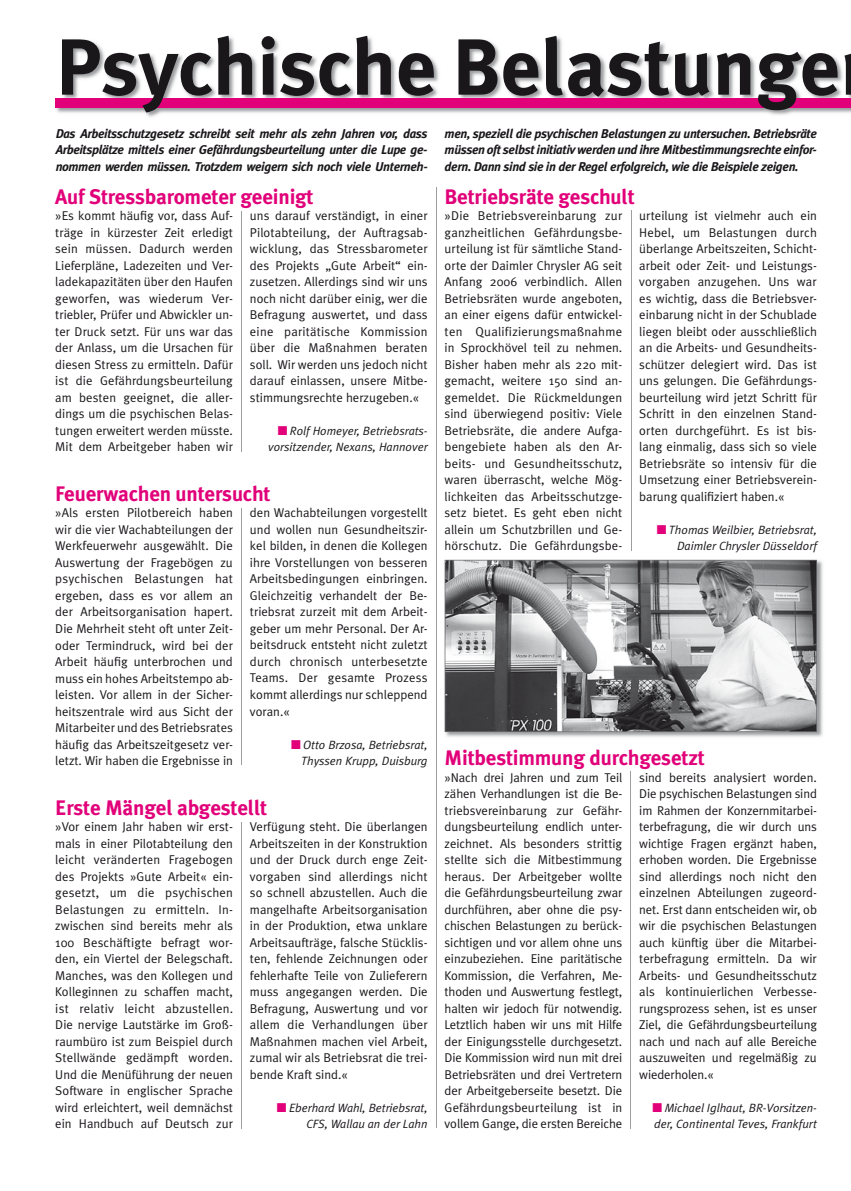
<style>
.page{position:relative;width:851px;height:1191px;background:#fff}
.page>*{position:absolute;margin:0;border:0;box-sizing:border-box;transform-origin:0 0}
.t1{font:700 79.5px "Meta Plus";color:#1a171a}
.t2{font:700 21px "Meta Plus";letter-spacing:-.01em;color:#e10079}
.t3{font:12.75px/16.5px "Meta Plus Normal";color:#1a171a;text-align:justify}
.t4{font:italic 700 12.75px/16.5px "Meta Plus";letter-spacing:-.03em;color:#1a171a;text-align:justify}
.t5{font:italic 12px/16.5px "Meta Plus Normal";color:#1a171a;text-align:right}
.s1{color:#e10079}
</style>
<div class="page">
<hr style="left:241px;top:211px;width:1px;height:240px;background:#9c9d9f">
<hr style="left:241px;top:508px;width:1px;height:257px;background:#9c9d9f">
<hr style="left:241px;top:822px;width:1px;height:306px;background:#9c9d9f">
<hr style="left:629px;top:771px;width:1px;height:357px;background:#9c9d9f">
<hr style="left:631px;top:210px;width:1px;height:340px;background:#9c9d9f">
<img style="left:445px;top:559px;width:378px;height:178px">
<svg style="left:444px;top:560px;width:372px;height:172px;background:#969799"></svg>
<hr style="left:436px;top:187px;width:1px;height:941px;background:#9c9d9f">
<img style="left:55px;top:37px;width:795px;height:80px">
<div style="left:55px;top:99px;width:795px;height:9px;background:#e10079"></div>
<h1 class="t1" style="left:55px;top:21px;width:786px">Psychische Belastunge</h1>
<p class="t4" style="left:444px;top:125px;width:374px">men, speziell die psychischen Belastungen zu untersuchen. Betriebsräte müssen oft selbst initiativ werden und ihre Mitbestimmungsrechte einfor&shy;dern. Dann sind sie in der Regel erfolgreich, wie die Beispiele zeigen.</p>
<p class="t4" style="left:56px;top:125px;width:373px">Das Arbeitsschutzgesetz schreibt seit mehr als zehn Jahren vor, dass Arbeitsplätze mittels einer Gefährdungsbeurteilung unter die Lupe ge&shy;nommen werden müssen. Trotzdem weigern sich noch viele Unterneh-</p>
<h2 class="t2" style="left:55px;top:184px;width:260px">Auf Stressbarometer geeinigt</h2>
<p class="t3" style="left:55px;top:207px;width:179px">»Es kommt häufig vor, dass Auf&shy;träge in kürzester Zeit erledigt sein müssen. Dadurch werden Lieferpläne, Ladezeiten und Ver&shy;ladekapazitäten über den Haufen geworfen, was wiederum Ver&shy;triebler, Prüfer und Abwickler un&shy;ter Druck setzt. Für uns war das der Anlass, um die Ursachen für diesen Stress zu ermitteln. Dafür ist die Gefährdungsbeurteilung am besten geeignet, die aller&shy;dings um die psychischen Belas&shy;tungen erweitert werden müsste.<br>Mit dem Arbeitgeber haben wir</p>
<p class="t3" style="left:250px;top:207px;width:179px">uns darauf verständigt, in einer Pilotabteilung, der Auftragsab&shy;wicklung, das Stressbarometer des Projekts „Gute Arbeit“ ein&shy;zusetzen. Allerdings sind wir uns noch nicht darüber einig, wer die Befragung auswertet, und dass eine paritätische Kommission über die Maßnahmen beraten soll. Wir werden uns jedoch nicht darauf einlassen, unsere Mitbe&shy;stimmungsrechte herzugeben.«</p>
<h2 class="t2" style="left:444px;top:184px;width:192px">Betriebsräte geschult</h2>
<p class="t3" style="left:444px;top:207px;width:179px">»Die Betriebsvereinbarung zur ganzheitlichen Gefährdungsbe&shy;urteilung ist für sämtliche Stand&shy;orte der Daimler Chrysler AG seit Anfang 2006 verbindlich. Allen Betriebsräten wurde angeboten, an einer eigens dafür entwickel&shy;ten Qualifizierungsmaßnahme in Sprockhövel teil zu nehmen.<br>Bisher haben mehr als 220 mit&shy;gemacht, weitere 150 sind an&shy;gemeldet. Die Rückmeldungen sind überwiegend positiv: Viele Betriebsräte, die andere Aufga&shy;bengebiete haben als den Ar&shy;beits- und Gesundheitsschutz, waren überrascht, welche Mög&shy;lichkeiten das Arbeitsschutzge&shy;setz bietet. Es geht eben nicht allein um Schutzbrillen und Ge&shy;hörschutz. Die Gefährdungsbe-</p>
<p class="t3" style="left:639px;top:207px;width:179px">urteilung ist vielmehr auch ein Hebel, um Belastungen durch überlange Arbeitszeiten, Schicht&shy;arbeit oder Zeit- und Leistungs&shy;vorgaben anzugehen. Uns war es wichtig, dass die Betriebsver&shy;einbarung nicht in der Schublade liegen bleibt oder ausschließlich an die Arbeits- und Gesundheits&shy;schützer delegiert wird. Das ist uns gelungen. Die Gefährdungs&shy;beurteilung wird jetzt Schritt für Schritt in den einzelnen Stand&shy;orten durchgeführt. Es ist bis&shy;lang einmalig, dass sich so viele Betriebsräte so intensiv für die Umsetzung einer Betriebsverein&shy;barung qualifiziert haben.«</p>
<p class="t5" style="left:268px;top:422px;width:161px"><span class="s1">■</span> Rolf Homeyer, Betriebsrats&shy;vorsitzender, Nexans, Hannover</p>
<h2 class="t2" style="left:55px;top:481px;width:217px">Feuerwachen untersucht</h2>
<p class="t3" style="left:55px;top:504px;width:179px">»Als ersten Pilotbereich haben wir die vier Wachabteilungen der Werkfeuerwehr ausgewählt. Die Auswertung der Fragebögen zu psychischen Belastungen hat ergeben, dass es vor allem an der Arbeitsorganisation hapert.<br>Die Mehrheit steht oft unter Zeit&shy;oder Termindruck, wird bei der Arbeit häufig unterbrochen und muss ein hohes Arbeitstempo ab&shy;leisten. Vor allem in der Sicher&shy;heitszentrale wird aus Sicht der Mitarbeiter und des Betriebsrates häufig das Arbeitszeitgesetz ver&shy;letzt. Wir haben die Ergebnisse in</p>
<p class="t3" style="left:250px;top:504px;width:179px">den Wachabteilungen vorgestellt und wollen nun Gesundheitszir&shy;kel bilden, in denen die Kollegen ihre Vorstellungen von besseren Arbeitsbedingungen einbringen.<br>Gleichzeitig verhandelt der Be&shy;triebsrat zurzeit mit dem Arbeit&shy;geber um mehr Personal. Der Ar&shy;beitsdruck entsteht nicht zuletzt durch chronisch unterbesetzte Teams. Der gesamte Prozess kommt allerdings nur schleppend voran.«</p>
<p class="t5" style="left:656px;top:521px;width:162px"><span class="s1">■</span> Thomas Weilbier, Betriebsrat,<br>Daimler Chrysler Düsseldorf</p>
<p class="t5" style="left:291px;top:736px;width:138px"><span class="s1">■</span> Otto Brzosa, Betriebsrat,<br>Thyssen Krupp, Duisburg</p>
<h2 class="t2" style="left:444px;top:745px;width:261px">Mitbestimmung durchgesetzt</h2>
<p class="t3" style="left:444px;top:768px;width:179px">»Nach drei Jahren und zum Teil zähen Verhandlungen ist die Be&shy;triebsvereinbarung zur Gefähr&shy;dungsbeurteilung endlich unter&shy;zeichnet. Als besonders strittig stellte sich die Mitbestimmung heraus. Der Arbeitgeber wollte die Gefährdungsbeurteilung zwar durchführen, aber ohne die psy&shy;chischen Belastungen zu berück&shy;sichtigen und vor allem ohne uns einzubeziehen. Eine paritätische Kommission, die Verfahren, Me&shy;thoden und Auswertung festlegt, halten wir jedoch für notwendig.<br>Letztlich haben wir uns mit Hilfe der Einigungsstelle durchgesetzt.<br>Die Kommission wird nun mit drei Betriebsräten und drei Vertretern der Arbeitgeberseite besetzt. Die Gefährdungsbeurteilung ist in vollem Gange, die ersten Bereiche</p>
<p class="t3" style="left:639px;top:768px;width:179px">sind bereits analysiert worden.<br>Die psychischen Belastungen sind im Rahmen der Konzernmitarbei&shy;terbefragung, die wir durch uns wichtige Fragen ergänzt haben, erhoben worden. Die Ergebnisse sind allerdings noch nicht den einzelnen Abteilungen zugeord&shy;net. Erst dann entscheiden wir, ob wir die psychischen Belastungen auch künftig über die Mitarbei&shy;terbefragung ermitteln. Da wir Arbeits- und Gesundheitsschutz als kontinuierlichen Verbesse&shy;rungsprozess sehen, ist es unser Ziel, die Gefährdungsbeurteilung nach und nach auf alle Bereiche auszuweiten und regelmäßig zu wiederholen.«</p>
<h2 class="t2" style="left:55px;top:795px;width:213px">Erste Mängel abgestellt</h2>
<p class="t3" style="left:55px;top:818px;width:179px">»Vor einem Jahr haben wir erst&shy;mals in einer Pilotabteilung den leicht veränderten Fragebogen des Projekts »Gute Arbeit« ein&shy;gesetzt, um die psychischen Belastungen zu ermitteln. In&shy;zwischen sind bereits mehr als 100 Beschäftigte befragt wor&shy;den, ein Viertel der Belegschaft.<br>Manches, was den Kollegen und Kolleginnen zu schaffen macht, ist relativ leicht abzustellen.<br>Die nervige Lautstärke im Groß&shy;raumbüro ist zum Beispiel durch Stellwände gedämpft worden.<br>Und die Menüführung der neuen Software in englischer Sprache wird erleichtert, weil demnächst ein Handbuch auf Deutsch zur</p>
<p class="t3" style="left:250px;top:818px;width:179px">Verfügung steht. Die überlangen Arbeitszeiten in der Konstruktion und der Druck durch enge Zeit&shy;vorgaben sind allerdings nicht so schnell abzustellen. Auch die mangelhafte Arbeitsorganisation in der Produktion, etwa unklare Arbeitsaufträge, falsche Stücklis&shy;ten, fehlende Zeichnungen oder fehlerhafte Teile von Zulieferern muss angegangen werden. Die Befragung, Auswertung und vor allem die Verhandlungen über Maßnahmen machen viel Arbeit, zumal wir als Betriebsrat die trei&shy;bende Kraft sind.«</p>
<p class="t5" style="left:652px;top:1099px;width:166px;text-align:left"><span class="s1">■</span> Michael Iglhaut, BR-Vorsitzen&shy;der, Continental Teves, Frankfurt</p>
<p class="t5" style="left:277px;top:1099px;width:152px"><span class="s1">■</span> Eberhard Wahl, Betriebsrat,<br>CFS, Wallau an der Lahn</p>
</div>
